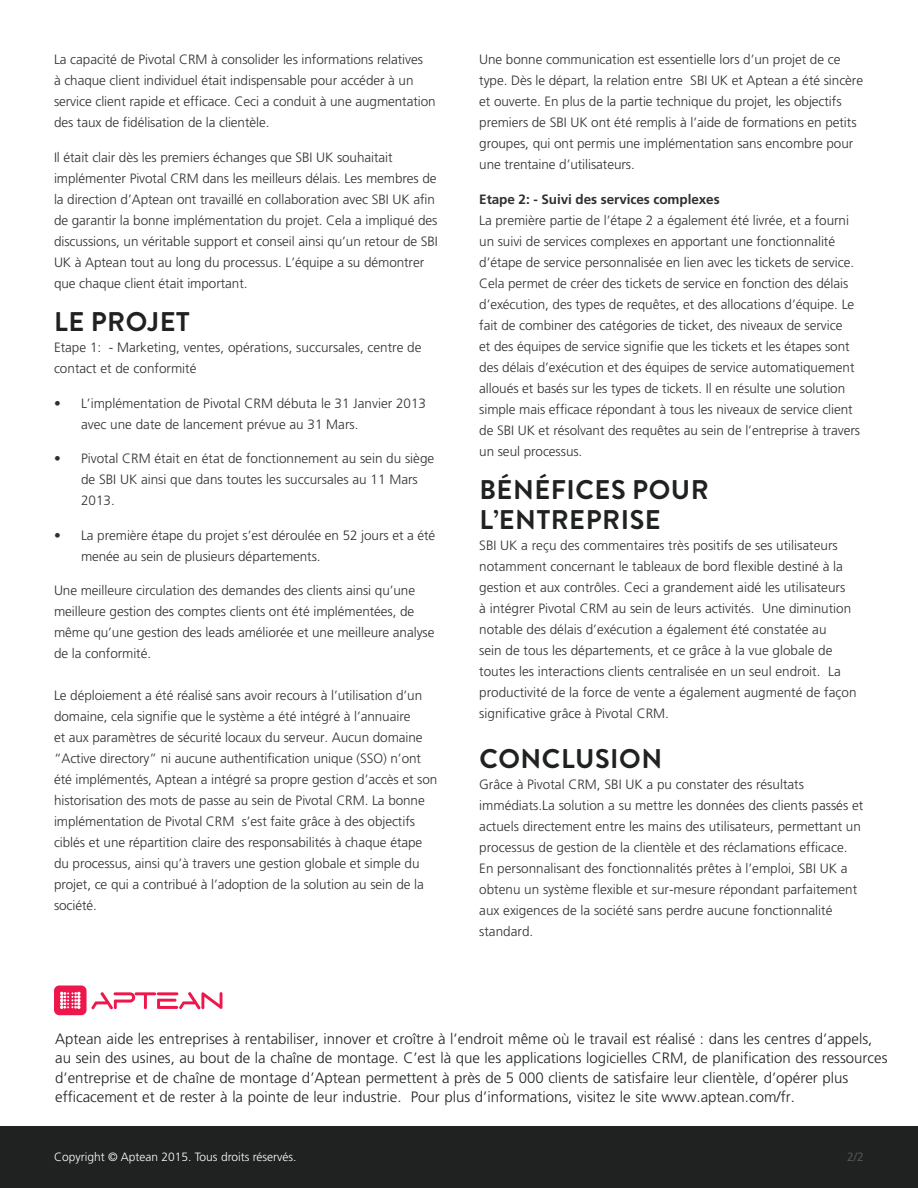
<style>
.page{position:relative;width:918px;height:1188px;background:#fff}
.page>*{position:absolute;margin:0;border:0;box-sizing:border-box;transform-origin:0 0}
.t1{font:700 27px/30px "Brandon Grotesque";letter-spacing:.02em;color:#1f2221}
.t2{font:300 15px/19.5px "Frutiger LT Std";color:#1e2321}
.t3{font:300 13.5px/21px "Frutiger LT Std";letter-spacing:-.005em;color:#2f302f}
.t4{font:700 13.5px "Frutiger LT Std";letter-spacing:-.005em;color:#2f302f}
.t5{font:300 12px "Frutiger LT Std";color:#fff}
.t6{font:300 12px "Frutiger LT Std";color:#615f5d}
</style>
<div class="page">
<div style="left:0;top:1126px;width:918px;height:62px;background:#1f2221"></div>
<div style="left:54px;top:986px;width:33px;height:29px;background:#ed174c;border-radius:5px"></div>
<svg style="left:60px;top:992px;width:21px;height:17px"></svg>
<svg style="left:91px;top:992px;width:131px;height:17px"></svg>
<p class="t3" style="left:54px;top:49px;width:383px">La capacité de Pivotal CRM à consolider les informations relatives<br>à chaque client individuel était indispensable pour accéder à un service client rapide et efficace. Ceci a conduit à une augmentation des taux de fidélisation de la clientèle.</p>
<p class="t3" style="left:54px;top:147px;width:385px">Il était clair dès les premiers échanges que SBI UK souhaitait implémenter Pivotal CRM dans les meilleurs délais. Les membres de la direction d’Aptean ont travaillé en collaboration avec SBI UK afin de garantir la bonne implémentation du projet. Cela a impliqué des discussions, un véritable support et conseil ainsi qu’un retour de SBI UK à Aptean tout au long du processus. L’équipe a su démontrer que chaque client était important.</p>
<h1 class="t1" style="left:54px;top:307px;width:137px">LE PROJET</h1>
<p class="t3" style="left:54px;top:337px;width:369px">Etape 1: - Marketing, ventes, opérations, succursales, centre de contact et de conformité</p>
<p class="t3" style="left:81px;top:393px;width:347px;text-indent:-27px">• L’implémentation de Pivotal CRM débuta le 31 Janvier 2013 avec une date de lancement prévue au 31 Mars.</p>
<p class="t3" style="left:81px;top:448px;width:355px;text-indent:-27px">• Pivotal CRM était en état de fonctionnement au sein du siège de SBI UK ainsi que dans toutes les succursales au 11 Mars<br>2013.</p>
<p class="t3" style="left:81px;top:525px;width:356px;text-indent:-27px">• La première étape du projet s’est déroulée en 52 jours et a été menée au sein de plusieurs départements.</p>
<p class="t3" style="left:54px;top:580px;width:382px">Une meilleure circulation des demandes des clients ainsi qu’une meilleure gestion des comptes clients ont été implémentées, de même qu’une gestion des leads améliorée et une meilleure analyse de la conformité.</p>
<p class="t3" style="left:54px;top:685px;width:385px">Le déploiement a été réalisé sans avoir recours à l’utilisation d’un domaine, cela signifie que le système a été intégré à l’annuaire<br>et aux paramètres de sécurité locaux du serveur. Aucun domaine “Active directory” ni aucune authentification unique (SSO) n’ont été implémentés, Aptean a intégré sa propre gestion d’accès et son historisation des mots de passe au sein de Pivotal CRM. La bonne implémentation de Pivotal CRM s’est faite grâce à des objectifs ciblés et une répartition claire des responsabilités à chaque étape du processus, ainsi qu’à travers une gestion globale et simple du projet, ce qui a contribué à l’adoption de la solution au sein de la société.</p>
<p class="t3" style="left:479px;top:49px;width:385px">Une bonne communication est essentielle lors d’un projet de ce type. Dès le départ, la relation entre SBI UK et Aptean a été sincère et ouverte. En plus de la partie technique du projet, les objectifs premiers de SBI UK ont été remplis à l’aide de formations en petits groupes, qui ont permis une implémentation sans encombre pour une trentaine d’utilisateurs.</p>
<p class="t4" style="left:479px;top:191px;width:242px">Etape 2: - Suivi des services complexes</p>
<p class="t3" style="left:479px;top:210px;width:382px">La première partie de l’étape 2 a également été livrée, et a fourni un suivi de services complexes en apportant une fonctionnalité d’étape de service personnalisée en lien avec les tickets de service.<br>Cela permet de créer des tickets de service en fonction des délais d’exécution, des types de requêtes, et des allocations d’équipe. Le fait de combiner des catégories de ticket, des niveaux de service<br>et des équipes de service signifie que les tickets et les étapes sont des délais d’exécution et des équipes de service automatiquement alloués et basés sur les types de tickets. Il en résulte une solution simple mais efficace répondant à tous les niveaux de service client de SBI UK et résolvant des requêtes au sein de l’entreprise à travers un seul processus.</p>
<h1 class="t1" style="left:479px;top:475px;width:231px">BÉNÉFICES POUR<br>L’ENTREPRISE</h1>
<p class="t3" style="left:479px;top:535px;width:379px">SBI UK a reçu des commentaires très positifs de ses utilisateurs notamment concernant le tableaux de bord flexible destiné à la gestion et aux contrôles. Ceci a grandement aidé les utilisateurs<br>à intégrer Pivotal CRM au sein de leurs activités. Une diminution notable des délais d’exécution a également été constatée au<br>sein de tous les départements, et ce grâce à la vue globale de toutes les interactions clients centralisée en un seul endroit. La productivité de la force de vente a également augmenté de façon significative grâce à Pivotal CRM.</p>
<h1 class="t1" style="left:479px;top:744px;width:184px">CONCLUSION</h1>
<p class="t3" style="left:479px;top:774px;width:386px">Grâce à Pivotal CRM, SBI UK a pu constater des résultats immédiats.La solution a su mettre les données des clients passés et actuels directement entre les mains des utilisateurs, permettant un processus de gestion de la clientèle et des réclamations efficace.<br>En personnalisant des fonctionnalités prêtes à l’emploi, SBI UK a obtenu un système flexible et sur-mesure répondant parfaitement aux exigences de la société sans perdre aucune fonctionnalité standard.</p>
<p class="t2" style="left:55px;top:1029px;width:834px">Aptean aide les entreprises à rentabiliser, innover et croître à l’endroit même où le travail est réalisé : dans les centres d’appels, au sein des usines, au bout de la chaîne de montage. C’est là que les applications logicielles CRM, de planification des ressources d’entreprise et de chaîne de montage d’Aptean permettent à près de 5 000 clients de satisfaire leur clientèle, d’opérer plus efficacement et de rester à la pointe de leur industrie. Pour plus d’informations, visitez le site www.aptean.com/fr.</p>
<p class="t5" style="left:54px;top:1150px;width:244px">Copyright © Aptean 2015. Tous droits réservés.</p>
<p class="t6" style="left:847px;top:1150px;width:18px">2/2</p>
</div>
